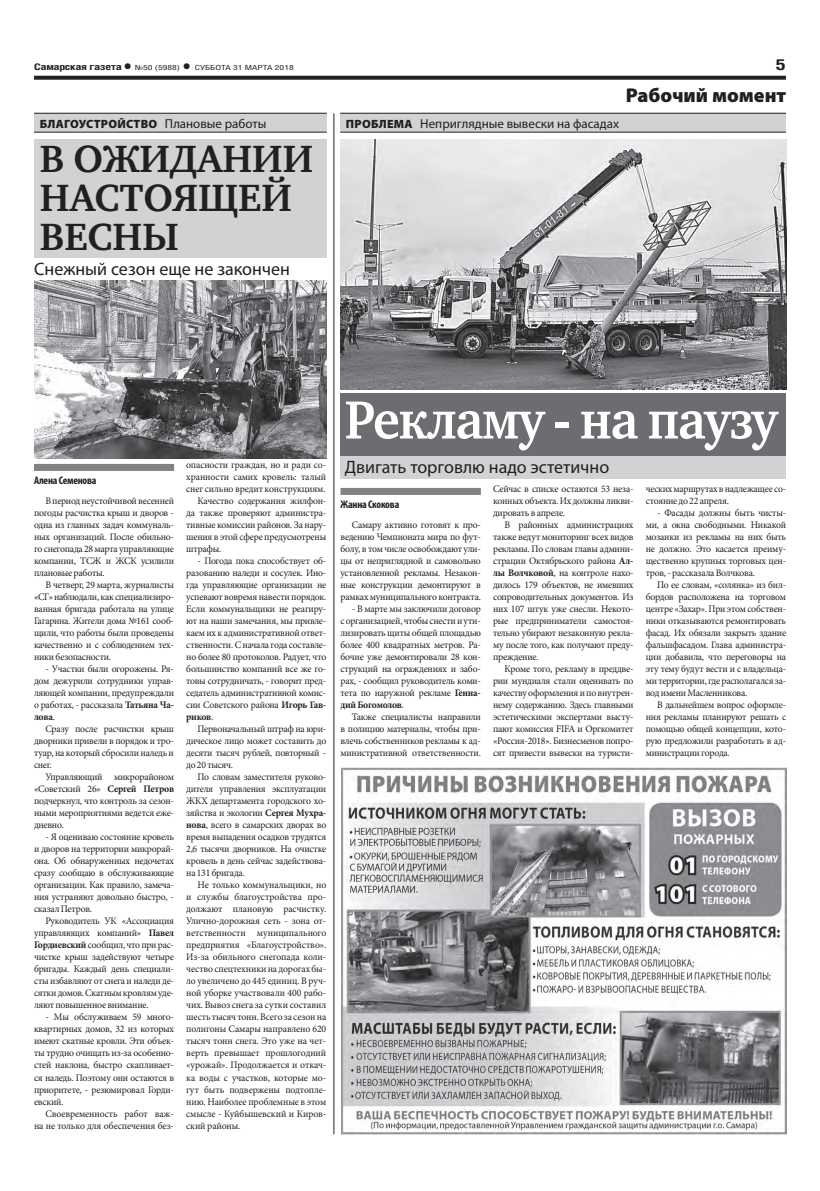
<style>
.page{position:relative;width:820px;height:1191px;background:#fff}
.page>*{position:absolute;margin:0;border:0;box-sizing:border-box;transform-origin:0 0}
.t1{font:700 55px "Charter C";letter-spacing:-.025em;color:#fff;scale:.93 1}
.t2{font:700 39px/39px "Charter C";color:#231f20}
.t3{font:900 20px "Myriad Pro";letter-spacing:-.005em;color:#231f20}
.t4{font:18px "Myriad Pro";color:#231f20}
.t5{font:700 15px "Helios Cond";color:#231f20;scale:1.4 1}
.t6{font:13px "Myriad Pro";color:#231f20}
.t7{font:900 12px "Myriad Pro";letter-spacing:.02em;color:#231f20}
.t8{font:700 condensed 11px "Myriad Pro";letter-spacing:-.02em;color:#231f20}
.t9{font:10px/12px "Minion Pro";letter-spacing:-.025em;color:#231f20;text-align:justify}
.t10{font:700 9px "Helios Cond";letter-spacing:-.02em;color:#231f20;scale:1.4 1}
.t11{font:7px "Helios Cond";color:#231f20;scale:1.4 1}
.s1{font-size:16px}
.s2{font-weight:700;font-size:16px}
.s3{font-weight:400;font-size:13px}
.s4{font-weight:900;font-size:12px}
.s5{font-weight:700}
</style>
<div class="page">
<svg style="left:34px;top:76px;width:751px;height:4px;background:#322f2f"></svg>
<div style="left:340px;top:393px;width:445px;height:63px;background:#6c6d70"></div>
<img style="left:340px;top:140px;width:445px;height:249px">
<div style="left:34px;top:113px;width:292px;height:19px;background:#d1d2d4"></div>
<hr style="left:34px;top:113px;width:292px;height:1px;background:#231f20">
<hr style="left:34px;top:132px;width:292px;height:1px;background:#231f20">
<div style="left:340px;top:113px;width:445px;height:19px;background:#d1d2d4"></div>
<hr style="left:340px;top:113px;width:445px;height:1px;background:#231f20">
<hr style="left:340px;top:132px;width:445px;height:1px;background:#231f20">
<img style="left:341px;top:767px;width:445px;height:368px">
<div style="left:34px;top:464px;width:140px;height:7px;background:#808285"></div>
<div style="left:34px;top:140px;width:292px;height:118px;background:#d1d2d4"></div>
<img style="left:34px;top:280px;width:292px;height:179px">
<hr style="left:333px;top:113px;width:1px;height:1021px;background:#231f20">
<div style="left:340px;top:488px;width:140px;height:7px;background:#808285"></div>
<div style="left:340px;top:456px;width:445px;height:23px;background:#d1d2d4"></div>
<p class="t10" style="left:34px;top:61px;width:71px">Самарская газета<span class="s1">•</span></p>
<p class="t11" style="left:135px;top:63px;width:115px">№50 (5988) <span class="s2">•</span> СУББОТА 31 МАРТА 2018</p>
<h3 class="t5" style="left:775px;top:55px;width:9px">5</h3>
<p class="t7" style="left:40px;top:117px;width:228px">БЛАГОУСТРОЙСТВО <span class="s3">Плановые работы</span></p>
<h3 class="t6" style="left:346px;top:115px;width:274px"><span class="s4">ПРОБЛЕМА</span> Неприглядные вывески на фасадах</h3>
<h2 class="t2" style="left:40px;top:139px;width:275px">В ОЖИДАНИИ<br>НАСТОЯЩЕЙ<br>ВЕСНЫ</h2>
<h3 class="t4" style="left:34px;top:258px;width:257px">Снежный сезон еще не закончен</h3>
<h3 class="t3" style="left:625px;top:84px;width:162px">Рабочий момент</h3>
<p class="t8" style="left:34px;top:474px;width:64px">Алена Семенова</p>
<p class="t9" style="left:34px;top:495px;width:141px;text-indent:11px">В период неустойчивой весенней погоды расчистка крыш и дворов - одна из главных задач коммуналь&shy;ных организаций. После обильно&shy;го снегопада 28 марта управляющие компании, ТСЖ и ЖСК усилили плановые работы.</p>
<p class="t9" style="left:34px;top:579px;width:141px;text-indent:11px">В четверг, 29 марта, журналисты «СГ» наблюдали, как специализиро&shy;ванная бригада работала на улице Гагарина. Жители дома №161 сооб&shy;щили, что работы были проведены качественно и с соблюдением тех&shy;ники безопасности.</p>
<p class="t9" style="left:34px;top:663px;width:141px;text-indent:11px">- Участки были огорожены. Ря&shy;дом дежурили сотрудники управ&shy;ляющей компании, предупреждали о работах, - рассказала <span class="s5">Татьяна Ча&shy;лова</span>.</p>
<p class="t9" style="left:34px;top:723px;width:141px;text-indent:11px">Сразу после расчистки крыш дворники привели в порядок и тро&shy;туар, на который сбросили наледь и снег.</p>
<p class="t9" style="left:34px;top:771px;width:141px;text-indent:11px">Управляющий микрорайоном «Советский 26» <span class="s5">Сергей Петров </span>подчеркнул, что контроль за сезон&shy;ными мероприятиями ведется еже&shy;дневно.</p>
<p class="t9" style="left:34px;top:831px;width:141px;text-indent:11px">- Я оцениваю состояние кровель и дворов на территории микрорай&shy;она. Об обнаруженных недочетах сразу сообщаю в обслуживающие организации. Как правило, замеча&shy;ния устраняют довольно быстро, - сказал Петров.</p>
<p class="t9" style="left:34px;top:915px;width:141px;text-indent:11px">Руководитель УК «Ассоциация управляющих компаний» <span class="s5">Павел Гордиевский</span> сообщил, что при рас&shy;чистке крыш задействуют четыре бригады. Каждый день специали&shy;сты избавляют от снега и наледи де&shy;сятки домов. Скатным кровлям уде&shy;ляют повышенное внимание.</p>
<p class="t9" style="left:34px;top:1011px;width:141px;text-indent:11px">- Мы обслуживаем 59 много&shy;квартирных домов, 32 из которых имеют скатные кровли. Эти объек&shy;ты трудно очищать из-за особенно&shy;стей наклона, быстро скапливает&shy;ся наледь. Поэтому они остаются в приоритете, - резюмировал Горди&shy;евский.</p>
<p class="t9" style="left:34px;top:1107px;width:141px;text-align:right">Своевременность работ важ&shy;на не только для обеспечения без-</p>
<p class="t9" style="left:186px;top:459px;width:141px">опасности граждан, но и ради со-</p>
<p class="t9" style="left:186px;top:471px;width:141px">хранности самих кровель: талый</p>
<p class="t9" style="left:186px;top:483px;width:141px">снег сильно вредит конструкциям.</p>
<p class="t9" style="left:197px;top:495px;width:130px">Качество содержания жилфон-</p>
<p class="t9" style="left:186px;top:507px;width:141px">да также проверяют администра-</p>
<p class="t9" style="left:186px;top:519px;width:141px">тивные комиссии районов. За нару-</p>
<p class="t9" style="left:186px;top:531px;width:141px">шения в этой сфере предусмотрены</p>
<p class="t9" style="left:186px;top:543px;width:37px">штрафы.</p>
<p class="t9" style="left:186px;top:555px;width:141px;text-indent:11px">- Погода пока способствует об&shy;разованию наледи и сосулек. Ино&shy;гда управляющие организации не успевают вовремя навести порядок.<br>Если коммунальщики не реагиру&shy;ют на наши замечания, мы привле&shy;каем их к административной ответ&shy;ственности. С начала года составле&shy;но более 80 протоколов. Радует, что большинство компаний все же го&shy;товы сотрудничать, - говорит пред&shy;седатель административной комис&shy;сии Советского района <span class="s5">Игорь Гав&shy;риков</span>.</p>
<p class="t9" style="left:186px;top:723px;width:141px;text-indent:11px">Первоначальный штраф на юри&shy;дическое лицо может составить до десяти тысяч рублей, повторный - до 20 тысяч.</p>
<p class="t9" style="left:186px;top:771px;width:141px;text-indent:11px">По словам заместителя руково&shy;дителя управления эксплуатации ЖКХ департамента городского хо&shy;зяйства и экологии <span class="s5">Сергея Мухра&shy;нова</span>, всего в самарских дворах во время выпадения осадков трудятся 2,6 тысячи дворников. На очистке кровель в день сейчас задействова&shy;на 131 бригада.</p>
<p class="t9" style="left:186px;top:879px;width:141px;text-indent:11px">Не только коммунальщики, но и службы благоустройства про&shy;должают плановую расчистку.<br>Улично-дорожная сеть - зона от&shy;ветственности муниципального предприятия «Благоустройство».<br>Из-за обильного снегопада коли&shy;чество спецтехники на дорогах бы&shy;ло увеличено до 445 единиц. В руч&shy;ной уборке участвовали 400 рабо&shy;чих. Вывоз снега за сутки составил шесть тысяч тонн. Всего за сезон на полигоны Самары направлено 620 тысяч тонн снега. Это уже на чет&shy;верть превышает прошлогодний «урожай». Продолжается и откач&shy;ка воды с участков, которые мо&shy;гут быть подвержены подтопле&shy;нию. Наиболее проблемные в этом смысле - Куйбышевский и Киров&shy;ский районы.</p>
<h1 class="t1" style="left:344px;top:390px;width:466px">Рекламу - на паузу</h1>
<h3 class="t4" style="left:344px;top:456px;width:266px">Двигать торговлю надо эстетично</h3>
<p class="t8" style="left:340px;top:498px;width:60px">Жанна Скокова</p>
<p class="t9" style="left:340px;top:519px;width:142px;text-indent:11px">Самару активно готовят к про&shy;ведению Чемпионата мира по фут&shy;болу, в том числе освобождают ули&shy;цы от неприглядной и самовольно установленной рекламы. Незакон&shy;ные конструкции демонтируют в рамках муниципального контракта.</p>
<p class="t9" style="left:340px;top:603px;width:142px;text-indent:11px">- В марте мы заключили договор с организацией, чтобы снести и ути&shy;лизировать щиты общей площадью более 400 квадратных метров. Ра&shy;бочие уже демонтировали 28 кон&shy;струкций на ограждениях и забо&shy;рах, - сообщил руководитель коми&shy;тета по наружной рекламе <span class="s5">Генна&shy;дий Богомолов</span>.</p>
<p class="t9" style="left:340px;top:711px;width:142px;text-indent:11px">Также специалисты направили в полицию материалы, чтобы при&shy;влечь собственников рекламы к ад&shy;министративной ответственности.</p>
<p class="t9" style="left:493px;top:483px;width:142px">Сейчас в списке остаются 53 неза&shy;конных объекта. Их должны ликви&shy;дировать в апреле.</p>
<p class="t9" style="left:493px;top:519px;width:142px;text-indent:11px">В районных администрациях также ведут мониторинг всех видов рекламы. По словам главы админи&shy;страции Октябрьского района <span class="s5">Ал&shy;лы Волчковой</span>, на контроле нахо&shy;дилось 179 объектов, не имевших сопроводительных документов. Из них 107 штук уже снесли. Некото&shy;рые предприниматели самостоя&shy;тельно убирают незаконную рекла&shy;му после того, как получают преду&shy;преждение.</p>
<p class="t9" style="left:493px;top:663px;width:142px;text-indent:11px">Кроме того, рекламу в преддве&shy;рии мундиаля стали оценивать по качеству оформления и по внутрен&shy;нему содержанию. Здесь главными эстетическими экспертами высту&shy;пают комиссия FIFA и Оргкомитет «Россия-2018». Бизнесменов попро&shy;сят привести вывески на туристи-</p>
<p class="t9" style="left:645px;top:483px;width:142px">ческих маршрутах в надлежащее со&shy;стояние до 22 апреля.</p>
<p class="t9" style="left:645px;top:507px;width:142px;text-indent:11px">- Фасады должны быть чисты&shy;ми, а окна свободными. Никакой мозаики из рекламы на них быть не должно. Это касается преиму&shy;щественно крупных торговых цен&shy;тров, - рассказала Волчкова.</p>
<p class="t9" style="left:645px;top:579px;width:142px;text-indent:11px">По ее словам, «солянка» из бил&shy;бордов расположена на торговом центре «Захар». При этом собствен&shy;ники отказываются ремонтировать фасад. Их обязали закрыть здание фальшфасадом. Глава администра&shy;ции добавила, что переговоры на эту тему будут вести и с владельца&shy;ми территории, где располагался за&shy;вод имени Масленникова.</p>
<p class="t9" style="left:645px;top:699px;width:142px;text-indent:11px">В дальнейшем вопрос оформле&shy;ния рекламы планируют решать с помощью общей концепции, кото&shy;рую предложили разработать в ад&shy;министрации города.</p>
</div>
